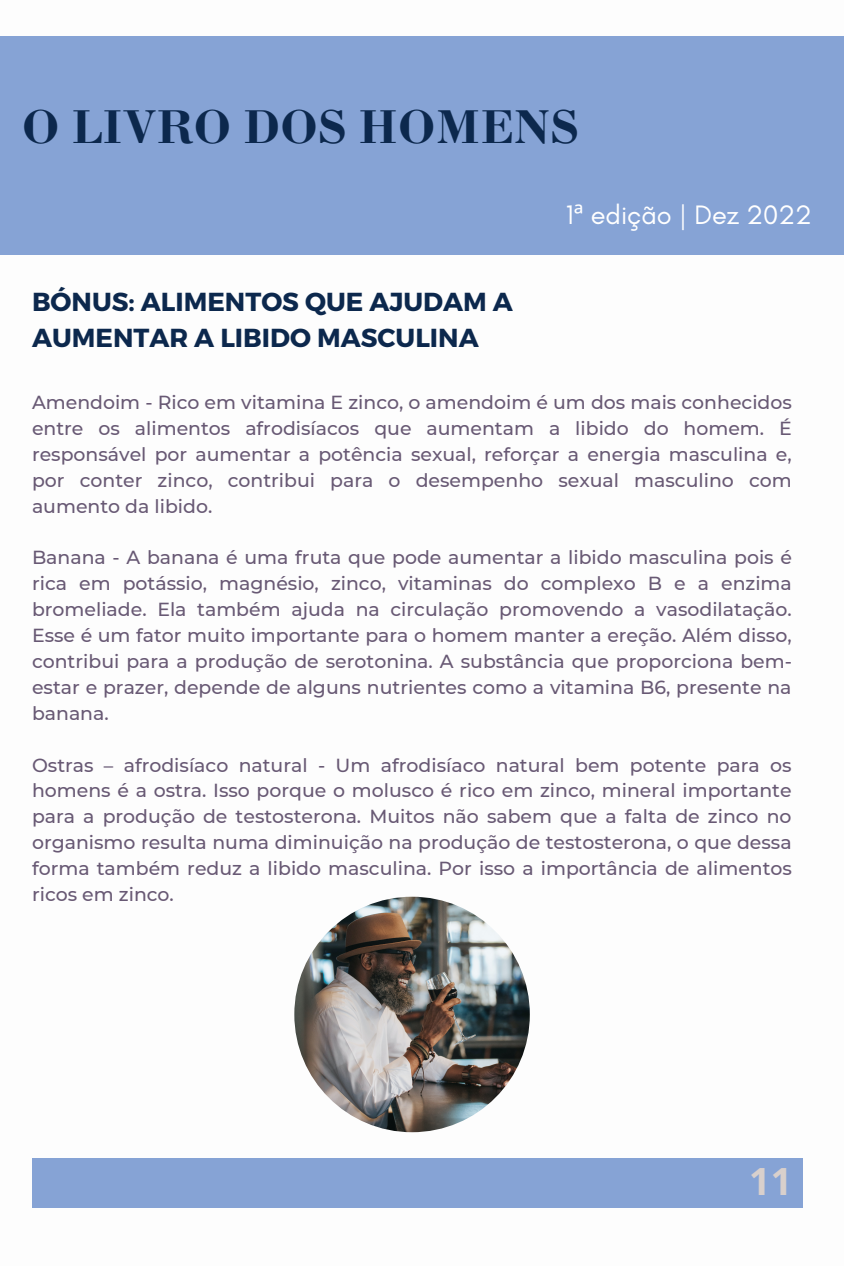
<style>
.page{position:relative;width:844px;height:1266px;background:#fff}
.page>*{position:absolute;margin:0;border:0;box-sizing:border-box;transform-origin:0 0}
.t1{font:700 49.8px "Bodoni";color:#0c284d}
.t2{font:700 37.5px "Open Sans";color:#d9d0cc}
.t3{font:27.15px "Glacial Indifference";color:#fff}
.t4{font:700 26.03px/36px "Montserrat";color:#0c284d}
.t5{font:500 18.9px/25.9px "Montserrat";color:#685974;text-align:justify}
.s1{font-family:"Noto Sans"}
</style>
<div class="page">
<div style="left:0;top:36px;width:844px;height:218px;background:#86a3d5"></div>
<div style="left:32px;top:1158px;width:770px;height:50px;background:#86a3d5"></div>
<img style="left:294px;top:896px;width:236px;height:236px;border-radius:50%">
<h1 class="t1" style="left:22px;top:96px;width:559px">O LIVRO DOS HOMENS</h1>
<h3 class="t4" style="left:32px;top:282px;width:482px">BÓNUS: ALIMENTOS QUE AJUDAM A<br>AUMENTAR A LIBIDO MASCULINA</h3>
<h3 class="t3" style="left:566px;top:198px;width:247px">1<span class="s1">ª</span> edição | Dez 2022</h3>
<p class="t5" style="left:32px;top:389px;width:761px">Amendoim - Rico em vitamina E zinco, o amendoim é um dos mais conhecidos entre os alimentos afrodisíacos que aumentam a libido do homem. É responsável por aumentar a potência sexual, reforçar a energia masculina e, por conter zinco, contribui para o desempenho sexual masculino com aumento da libido.</p>
<p class="t5" style="left:32px;top:545px;width:761px">Banana - A banana é uma fruta que pode aumentar a libido masculina pois é rica em potássio, magnésio, zinco, vitaminas do complexo B e a enzima bromeliade. Ela também ajuda na circulação promovendo a vasodilatação.<br>Esse é um fator muito importante para o homem manter a ereção. Além disso, contribui para a produção de serotonina. A substância que proporciona bem&shy;estar e prazer, depende de alguns nutrientes como a vitamina B6, presente na banana.</p>
<p class="t5" style="left:32px;top:752px;width:761px">Ostras – afrodisíaco natural - Um afrodisíaco natural bem potente para os homens é a ostra. Isso porque o molusco é rico em zinco, mineral importante para a produção de testosterona. Muitos não sabem que a falta de zinco no organismo resulta numa diminuição na produção de testosterona, o que dessa forma também reduz a libido masculina. Por isso a importância de alimentos ricos em zinco.</p>
<h2 class="t2" style="left:749px;top:1155px;width:44px">11</h2>
</div>
